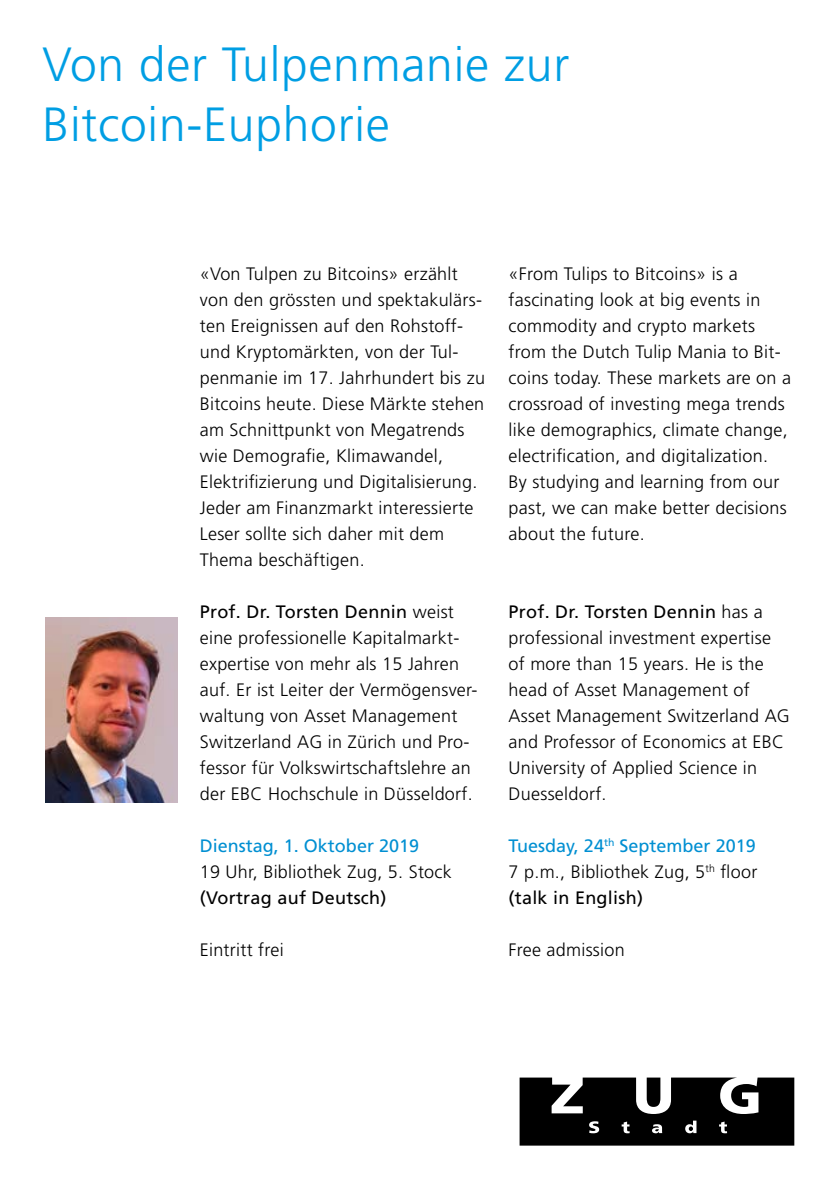
<style>
.page{position:relative;width:840px;height:1191px;background:#fff}
.page>*{position:absolute;margin:0;border:0;box-sizing:border-box;transform-origin:0 0}
.t1{font:300 48px/60px "Frutiger";letter-spacing:.015em;color:#009ee3}
.t2{font:300 18px/26px "Frutiger";letter-spacing:.015em;color:#000}
.t3{font:18px "Frutiger LT Std";letter-spacing:.015em;color:#000}
.t4{font:300 18px "Frutiger LT Std";letter-spacing:.015em;color:#000}
.t5{font:18px "Frutiger";color:#008fd2}
.s1{font-family:"Frutiger";font-weight:300}
.s2{font-weight:400;color:#008fd2}
</style>
<div class="page">
<img style="left:45px;top:618px;width:132px;height:184px">
<svg style="left:519px;top:1077px;width:274px;height:68px;background:#272727"></svg>
<h1 class="t1" style="left:43px;top:35px;width:528px">Von der Tulpenmanie zur<br>Bitcoin-Euphorie</h1>
<p class="t2" style="left:200px;top:261px;width:286px">«Von Tulpen zu Bitcoins» erzählt von den grössten und spektakulärs&shy;ten Ereignissen auf den Rohstoff&shy;und Kryptomärkten, von der Tul&shy;penmanie im 17. Jahrhundert bis zu Bitcoins heute. Diese Märkte stehen am Schnittpunkt von Megatrends wie Demografie, Klimawandel, Elektrifizierung und Digitalisierung.<br>Jeder am Finanzmarkt interessierte Leser sollte sich daher mit dem Thema beschäftigen.</p>
<p class="t3" style="left:200px;top:601px;width:255px">Prof. Dr. Torsten Dennin <span class="s1">weist</span></p>
<p class="t2" style="left:200px;top:625px;width:279px">eine professionelle Kapitalmarkt&shy;expertise von mehr als 15 Jahren auf. Er ist Leiter der Vermögensver&shy;waltung von Asset Management Switzerland AG in Zürich und Pro&shy;fessor für Volkswirtschaftslehre an der EBC Hochschule in Düsseldorf.</p>
<p class="t5" style="left:200px;top:835px;width:221px">Dienstag, 1. Oktober 2019</p>
<p class="t2" style="left:200px;top:859px;width:253px">19 Uhr, Bibliothek Zug, 5. Stock</p>
<p class="t3" style="left:200px;top:887px;width:188px">(Vortrag auf Deutsch)</p>
<p class="t4" style="left:200px;top:939px;width:85px">Eintritt frei</p>
<p class="t2" style="left:508px;top:261px;width:284px">«From Tulips to Bitcoins» is a fascinating look at big events in commodity and crypto markets from the Dutch Tulip Mania to Bit&shy;coins today. These markets are on a crossroad of investing mega trends like demographics, climate change, electrification, and digitalization.<br>By studying and learning from our past, we can make better decisions about the future.</p>
<p class="t3" style="left:508px;top:601px;width:255px">Prof. Dr. Torsten Dennin <span class="s1">has a</span></p>
<p class="t2" style="left:508px;top:625px;width:283px">professional investment expertise of more than 15 years. He is the head of Asset Management of<br>Asset Management Switzerland AG and Professor of Economics at EBC<br>University of Applied Science in<br>Duesseldorf.</p>
<p class="t2" style="left:508px;top:833px;width:250px"><span class="s2">Tuesday, 24</span><sup>th</sup> <span class="s2">September 2019<br></span>7 p.m., Bibliothek Zug, 5<sup>th</sup> floor</p>
<p class="t3" style="left:508px;top:887px;width:136px">(talk in English)</p>
<p class="t4" style="left:508px;top:940px;width:118px">Free admission</p>
</div>
